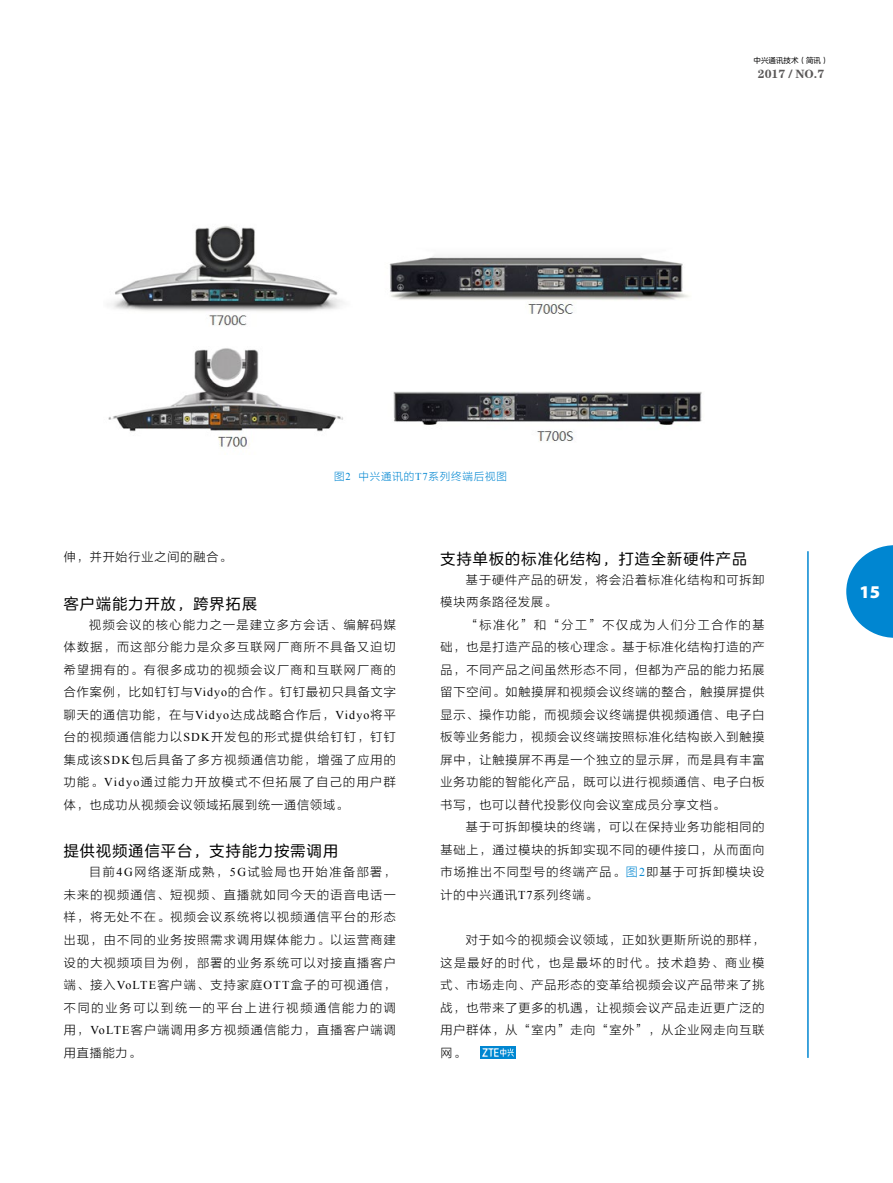
<style>
.page{position:relative;width:893px;height:1183px;background:#fff}
.page>*{position:absolute;margin:0;border:0;box-sizing:border-box;transform-origin:0 0}
.t1{font:900 18px "Myriad Pro";color:#fff}
.t2{font:15px "FZLANTY JW GB1 0";letter-spacing:.08em;color:#000}
.t3{font:12px/22.5px "FZLTXHK GBK1 0";letter-spacing:.085em;color:#000;text-align:justify}
.t4{font:12px "FZCHYFW GB1 0";color:#595757}
.t5{font:10.5px "FZLTXHK GBK1 0";letter-spacing:.08em;color:#0086d1}
.t6{font:7.5px "FZLANTY JW GB1 0";color:#000}
.s1{font-family:"Times New Roman"}
.s2{color:#0086d1}
.s3{font-family:"Times New Roman";color:#0086d1}
</style>
<div class="page">
<svg style="left:846px;top:545px;width:47px;height:92px"></svg>
<hr style="left:807px;top:551px;width:2px;height:506px;background:#0086d1">
<img style="left:108px;top:226px;width:594px;height:223px">
<img style="left:480px;top:1046px;width:36px;height:12px">
<p class="t6" style="left:754px;top:56px;width:76px">中兴通讯技术（简讯）</p>
<p class="t4" style="left:758px;top:66px;width:68px">2017 / NO.7</p>
<p class="t5" style="left:334px;top:471px;width:174px">图<span class="s1">2</span> 中兴通讯的<span class="s1">T7</span>系列终端后视图</p>
<p class="t3" style="left:64px;top:546px;width:169px">伸，并开始行业之间的融合。</p>
<p class="t2" style="left:64px;top:595px;width:195px">客户端能力开放，跨界拓展</p>
<p class="t3" style="left:64px;top:613px;width:334px;text-indent:26px">视频会议的核心能力之一是建立多方会话、编解码媒体数据，而这部分能力是众多互联网厂商所不具备又迫切希望拥有的。有很多成功的视频会议厂商和互联网厂商的合作案例，比如钉钉与<span class="s1">Vidyo</span>的合作。钉钉最初只具备文字聊天的通信功能，在与<span class="s1">Vidyo</span>达成战略合作后，<span class="s1">Vidyo</span>将平台的视频通信能力以<span class="s1">SDK</span>开发包的形式提供给钉钉，钉钉集成该<span class="s1">SDK</span>包后具备了多方视频通信功能，增强了应用的功能。<span class="s1">Vidyo</span>通过能力开放模式不但拓展了自己的用户群体，也成功从视频会议领域拓展到统一通信领域。</p>
<p class="t2" style="left:64px;top:842px;width:276px">提供视频通信平台，支持能力按需调用</p>
<p class="t3" style="left:64px;top:861px;width:334px;text-indent:26px">目前<span class="s1">4G</span>网络逐渐成熟，<span class="s1">5G</span>试验局也开始准备部署，未来的视频通信、短视频、直播就如同今天的语音电话一样，将无处不在。视频会议系统将以视频通信平台的形态出现，由不同的业务按照需求调用媒体能力。以运营商建设的大视频项目为例，部署的业务系统可以对接直播客户端、接入<span class="s1">VoLTE</span>客户端、支持家庭<span class="s1">OTT</span>盒子的可视通信，不同的业务可以到统一的平台上进行视频通信能力的调用，<span class="s1">VoLTE</span>客户端调用多方视频通信能力，直播客户端调用直播能力。</p>
<p class="t2" style="left:440px;top:550px;width:308px">支持单板的标准化结构，打造全新硬件产品</p>
<p class="t3" style="left:440px;top:568px;width:325px;text-indent:26px">基于硬件产品的研发，将会沿着标准化结构和可拆卸模块两条路径发展。</p>
<p class="t3" style="left:440px;top:613px;width:326px;text-indent:26px">“标准化”和“分工”不仅成为人们分工合作的基础，也是打造产品的核心理念。基于标准化结构打造的产品，不同产品之间虽然形态不同，但都为产品的能力拓展留下空间。如触摸屏和视频会议终端的整合，触摸屏提供显示、操作功能，而视频会议终端提供视频通信、电子白板等业务能力，视频会议终端按照标准化结构嵌入到触摸屏中，让触摸屏不再是一个独立的显示屏，而是具有丰富业务功能的智能化产品，既可以进行视频通信、电子白板书写，也可以替代投影仪向会议室成员分享文档。</p>
<p class="t3" style="left:440px;top:816px;width:325px;text-indent:26px">基于可拆卸模块的终端，可以在保持业务功能相同的基础上，通过模块的拆卸实现不同的硬件接口，从而面向市场推出不同型号的终端产品。<span class="s2">图</span><span class="s3">2</span>即基于可拆卸模块设计的中兴通讯<span class="s1">T7</span>系列终端。</p>
<p class="t3" style="left:440px;top:928px;width:325px;text-indent:26px">对于如今的视频会议领域，正如狄更斯所说的那样，这是最好的时代，也是最坏的时代。技术趋势、商业模式、市场走向、产品形态的变革给视频会议产品带来了挑战，也带来了更多的机遇，让视频会议产品走近更广泛的用户群体，从“室内”走向“室外”，从企业网走向互联网。</p>
<h1 class="t1" style="left:860px;top:581px;width:22px">15</h1>
</div>
